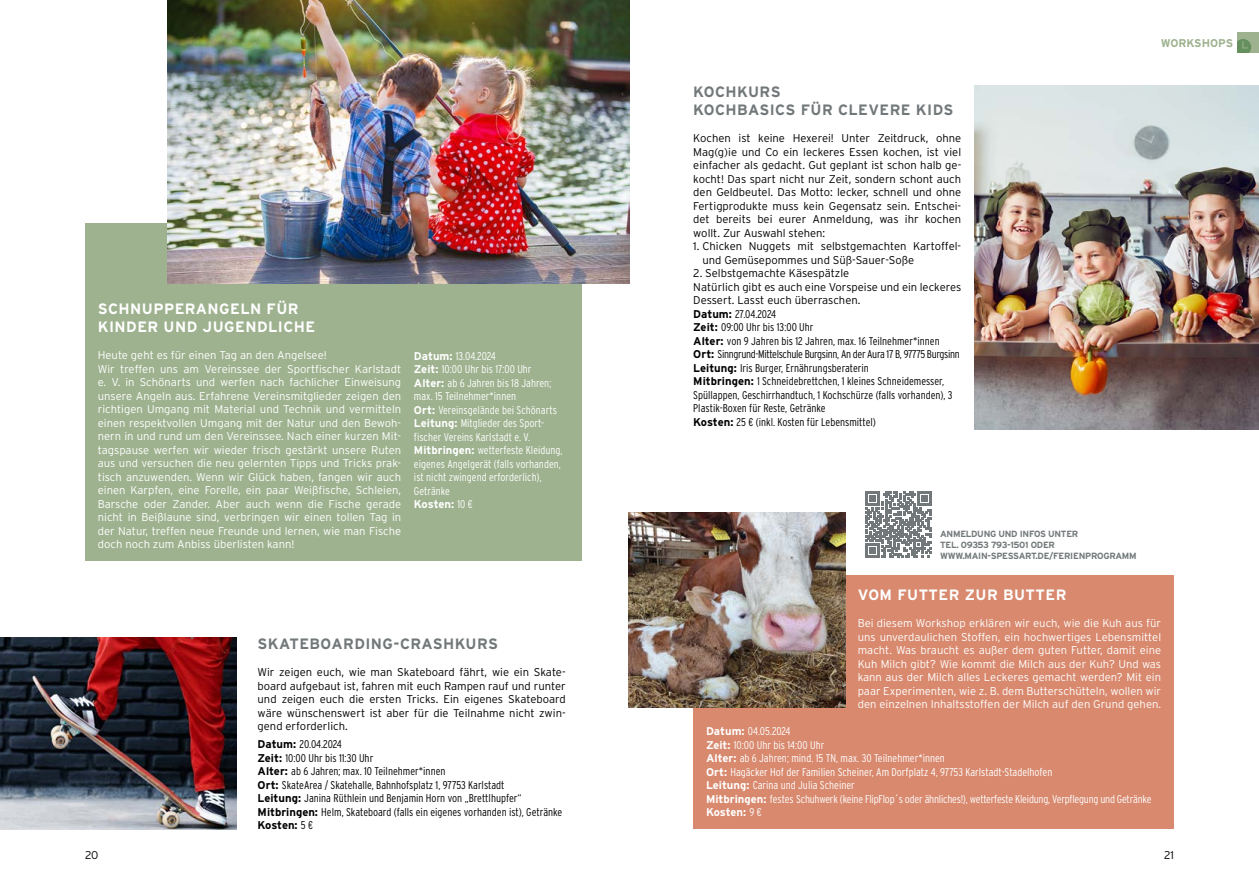
<style>
.page{position:relative;width:1259px;height:893px;background:#fff}
.page>*{position:absolute;margin:0;border:0;box-sizing:border-box;transform-origin:0 0}
.t1{font:700 15px/18px "Interstate";letter-spacing:.03em;color:#fff}
.t2{font:700 15px/18px "Interstate";letter-spacing:.03em;color:#72787a}
.t3{font:300 11.25px/13.5px "Interstate";color:#fff}
.t4{font:300 11.25px/13.5px "Interstate";color:#000;text-align:justify}
.t5{font:300 11.25px/13.5px "Interstate Condensed";color:#000}
.t6{font:300 11.25px/13.5px "Interstate Condensed";color:#fff}
.t7{font:700 11.25px "Interstate";letter-spacing:-.01em;color:#fff}
.t8{font:700 11.25px "Interstate";letter-spacing:-.01em;color:#000}
.t9{font:700 11.25px "Interstate";color:#9eb28f}
.t10{font:700 9px/10.8px "Interstate";letter-spacing:-.03em;color:#72787a}
.s1{font-family:"Interstate";font-weight:700}
.s2{font-family:"Interstate Condensed";font-weight:300}
</style>
<div class="page">
<svg style="left:865px;top:492px;width:67px;height:66px"></svg>
<div style="left:85px;top:223px;width:496px;height:338px;background:#9eb28f"></div>
<img style="left:167px;top:0;width:462px;height:283px">
<img style="left:0;top:637px;width:237px;height:192px">
<img style="left:974px;top:85px;width:285px;height:345px">
<div style="left:693px;top:575px;width:481px;height:254px;background:#d8896e"></div>
<img style="left:628px;top:512px;width:217px;height:195px">
<svg style="left:1237px;top:32px;width:22px;height:21px"></svg>
<h1 class="t1" style="left:98px;top:300px;width:219px">SCHNUPPERANGELN FÜR<br>KINDER UND JUGENDLICHE</h1>
<p class="t3" style="left:98px;top:348px;width:305px">Heute geht es für einen Tag an den Angelsee!<br>Wir treffen uns am Vereinssee der Sportfischer Karlstadt e. V. in Schönarts und werfen nach fachlicher Einweisung unsere Angeln aus. Erfahrene Vereinsmitglieder zeigen den richtigen Umgang mit Material und Technik und vermitteln einen respektvollen Umgang mit der Natur und den Bewoh&shy;nern in und rund um den Vereinssee. Nach einer kurzen Mit&shy;tagspause werfen wir wieder frisch gestärkt unsere Ruten aus und versuchen die neu gelernten Tipps und Tricks prak&shy;tisch anzuwenden. Wenn wir Glück haben, fangen wir auch einen Karpfen, eine Forelle, ein paar Weißfische, Schleien, Barsche oder Zander. Aber auch wenn die Fische gerade nicht in Beißlaune sind, verbringen wir einen tollen Tag in der Natur, treffen neue Freunde und lernen, wie man Fische doch noch zum Anbiss überlisten kann!</p>
<p class="t6" style="left:414px;top:349px;width:150px"><span class="s1">Datum:</span> 13.04.2024<br><span class="s1">Zeit:</span> 10:00 Uhr bis 17:00 Uhr<br><span class="s1">Alter:</span> ab 6 Jahren bis 18 Jahren; max. 15 Teilnehmer*innen<br><span class="s1">Ort:</span> Vereinsgelände bei Schönarts<br><span class="s1">Leitung:</span> Mitglieder des Sport&shy;fischer Vereins Karlstadt e. V.<br><span class="s1">Mitbringen:</span> wetterfeste Kleidung, eigenes Angelgerät (falls vorhanden, ist nicht zwingend erforderlich),<br>Getränke</p>
<p class="t7" style="left:414px;top:498px;width:60px">Kosten: <span class="s2">10 €</span></p>
<h1 class="t2" style="left:258px;top:635px;width:242px">SKATEBOARDING-CRASHKURS</h1>
<p class="t4" style="left:258px;top:665px;width:309px">Wir zeigen euch, wie man Skateboard fährt, wie ein Skate&shy;board aufgebaut ist, fahren mit euch Rampen rauf und runter und zeigen euch die ersten Tricks. Ein eigenes Skateboard wäre wünschenswert ist aber für die Teilnahme nicht zwin&shy;gend erforderlich.</p>
<p class="t5" style="left:258px;top:737px;width:306px"><span class="s1">Datum:</span> 20.04.2024<br><span class="s1">Zeit:</span> 10:00 Uhr bis 11:30 Uhr<br><span class="s1">Alter:</span> ab 6 Jahren; max. 10 Teilnehmer*innen<br><span class="s1">Ort:</span> SkateArea / Skatehalle, Bahnhofsplatz 1, 97753 Karlstadt<br><span class="s1">Leitung:</span> Janina Rüthlein und Benjamin Horn von „Brettlhupfer“ <span class="s1">Mitbringen:</span> Helm, Skateboard (falls ein eigenes vorhanden ist), Getränke</p>
<p class="t8" style="left:258px;top:819px;width:57px">Kosten: <span class="s2">5 €</span></p>
<h1 class="t2" style="left:693px;top:83px;width:262px">KOCHKURS<br>KOCHBASICS FÜR CLEVERE KIDS</h1>
<p class="t4" style="left:693px;top:131px;width:269px">Kochen ist keine Hexerei! Unter Zeitdruck, ohne Mag(g)ie und Co ein leckeres Essen kochen, ist viel einfacher als gedacht. Gut geplant ist schon halb ge&shy;kocht! Das spart nicht nur Zeit, sondern schont auch den Geldbeutel. Das Motto: lecker, schnell und ohne Fertigprodukte muss kein Gegensatz sein. Entschei&shy;det bereits bei eurer Anmeldung, was ihr kochen wollt. Zur Auswahl stehen:</p>
<p class="t4" style="left:702px;top:239px;width:260px;text-indent:-9px">1. Chicken Nuggets mit selbstgemachten Kartoffel&shy;und Gemüsepommes und Süß-Sauer-Soße</p>
<p class="t4" style="left:693px;top:266px;width:269px;text-align:left">2. Selbstgemachte Käsespätzle<br>Natürlich gibt es auch eine Vorspeise und ein leckeres<br>Dessert. Lasst euch überraschen.</p>
<p class="t5" style="left:693px;top:307px;width:268px"><span class="s1">Datum:</span> 27.04.2024<br><span class="s1">Zeit:</span> 09:00 Uhr bis 13:00 Uhr<br><span class="s1">Alter:</span> von 9 Jahren bis 12 Jahren, max. 16 Teilnehmer*innen <span class="s1">Ort:</span> Sinngrund-Mittelschule Burgsinn, An der Aura 17 B, 97775 Burgsinn <span class="s1">Leitung:</span> Iris Burger, Ernährungsberaterin<br><span class="s1">Mitbringen:</span> 1 Schneidebrettchen, 1 kleines Schneidemesser, Spüllappen, Geschirrhandtuch, 1 Kochschürze (falls vorhanden), 3<br>Plastik-Boxen für Reste, Getränke<br><span class="s1">Kosten:</span> 25 € (inkl. Kosten für Lebensmittel)</p>
<p class="t9" style="left:1160px;top:37px;width:74px">WORKSHOPS</p>
<p class="t10" style="left:940px;top:528px;width:198px">ANMELDUNG UND INFOS UNTER<br>TEL. 09353 793-1501 ODER<br>WWW.MAIN-SPESSART.DE/FERIENPROGRAMM</p>
<h1 class="t1" style="left:857px;top:586px;width:210px">VOM FUTTER ZUR BUTTER</h1>
<p class="t3" style="left:857px;top:616px;width:305px;text-align:justify">Bei diesem Workshop erklären wir euch, wie die Kuh aus für uns unverdaulichen Stoffen, ein hochwertiges Lebensmittel macht. Was braucht es außer dem guten Futter, damit eine Kuh Milch gibt? Wie kommt die Milch aus der Kuh? Und was kann aus der Milch alles Leckeres gemacht werden? Mit ein paar Experimenten, wie z. B. dem Butterschütteln, wollen wir den einzelnen Inhaltsstoffen der Milch auf den Grund gehen.</p>
<p class="t6" style="left:706px;top:724px;width:447px"><span class="s1">Datum:</span> 04.05.2024<br><span class="s1">Zeit:</span> 10:00 Uhr bis 14:00 Uhr<br><span class="s1">Alter:</span> ab 6 Jahren; mind. 15 TN, max. 30 Teilnehmer*innen<br><span class="s1">Ort:</span> Hagäcker Hof der Familien Scheiner, Am Dorfplatz 4, 97753 Karlstadt-Stadelhofen<br><span class="s1">Leitung:</span> Carina und Julia Scheiner<br><span class="s1">Mitbringen:</span> festes Schuhwerk (keine FlipFlop´s oder ähnliches!), wetterfeste Kleidung, Verpflegung und Getränke</p>
<p class="t7" style="left:706px;top:806px;width:57px">Kosten: <span class="s2">9 €</span></p>
<p class="t4" style="left:85px;top:849px;width:15px">20</p>
<p class="t4" style="left:1164px;top:849px;width:11px">21</p>
</div>
